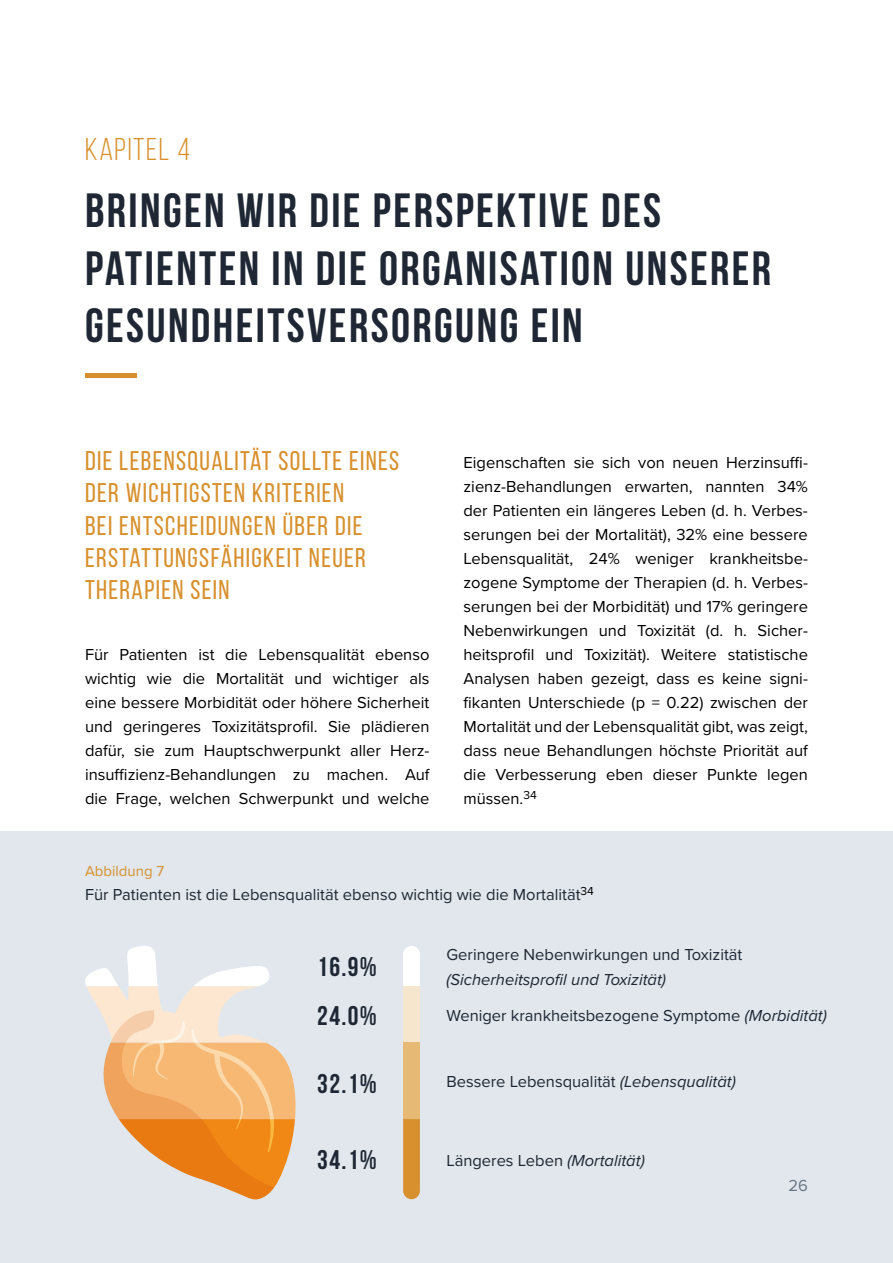
<style>
.page{position:relative;width:893px;height:1263px;background:#fff}
.page>*{position:absolute;margin:0;border:0;box-sizing:border-box;transform-origin:0 0}
.t1{font:700 48px/57.6px "Bebas Neue";letter-spacing:.05em;color:#1e2733}
.t2{font:31.5px "Bebas Neue";letter-spacing:.05em;color:#d7902d}
.t3{font:27px/32.4px "Bebas Neue";letter-spacing:.05em;color:#d7902d}
.t4{font:700 27px/48.4px "Bebas Neue";letter-spacing:.05em;color:#1e2733}
.t5{font:16.5px/24px "Proxima Nova";color:#000;text-align:justify}
.t6{font:16.5px "Proxima Nova";color:#1e2733}
.t7{font:italic 16.5px "Proxima Nova";color:#1e2733}
.t8{font:16.5px "Proxima Nova";color:#697686}
.t9{font:15px "Proxima Nova";color:#d7902d}
.s1{font-style:italic}
</style>
<div class="page">
<div style="left:85px;top:373px;width:51px;height:5px;background:#d7902d"></div>
<div style="left:0;top:831px;width:893px;height:432px;background:#e1e7ec"></div>
<svg style="left:85px;top:946px;width:211px;height:253px"></svg>
<svg style="left:403px;top:946px;width:17px;height:40px"></svg>
<div style="left:403px;top:986px;width:17px;height:57px;background:#f5e6cd"></div>
<div style="left:403px;top:1043px;width:17px;height:76px;background:#e6ba74"></div>
<svg style="left:403px;top:1119px;width:17px;height:80px"></svg>
<h2 class="t2" style="left:85px;top:132px;width:107px">Kapitel 4</h2>
<h1 class="t1" style="left:85px;top:181px;width:688px">BRINGEN WIR DIE PERSPEKTIVE DES<br>PATIENTEN IN DIE ORGANISATION UNSERER<br>GESUNDHEITSVERSORGUNG EIN</h1>
<h3 class="t3" style="left:85px;top:444px;width:316px">DIE LEBENSQUALITÄT SOLLTE EINES<br>DER WICHTIGSTEN KRITERIEN<br>BEI ENTSCHEIDUNGEN ÜBER DIE<br>ERSTATTUNGSFÄHIGKEIT NEUER<br>THERAPIEN SEIN</h3>
<p class="t5" style="left:85px;top:641px;width:346px">Für Patienten ist die Lebensqualität ebenso wichtig wie die Mortalität und wichtiger als eine bessere Morbidität oder höhere Sicherheit und geringeres Toxizitätsprofil. Sie plädieren dafür, sie zum Hauptschwerpunkt aller Herz&shy;insuffizienz-Behandlungen zu machen. Auf die Frage, welchen Schwerpunkt und welche</p>
<p class="t5" style="left:463px;top:449px;width:346px">Eigenschaften sie sich von neuen Herzinsuffi&shy;zienz-Behandlungen erwarten, nannten 34% der Patienten ein längeres Leben (d. h. Verbes&shy;serungen bei der Mortalität), 32% eine bessere Lebensqualität, 24% weniger krankheitsbe&shy;zogene Symptome der Therapien (d. h. Verbes&shy;serungen bei der Morbidität) und 17% geringere Nebenwirkungen und Toxizität (d. h. Sicher&shy;heitsprofil und Toxizität). Weitere statistische Analysen haben gezeigt, dass es keine signi&shy;fikanten Unterschiede (p = 0.22) zwischen der Mortalität und der Lebensqualität gibt, was zeigt, dass neue Behandlungen höchste Priorität auf die Verbesserung eben dieser Punkte legen müssen.<sup>34</sup></p>
<p class="t9" style="left:85px;top:859px;width:81px">Abbildung 7</p>
<p class="t6" style="left:85px;top:882px;width:510px">Für Patienten ist die Lebensqualität ebenso wichtig wie die Mortalität<sup>34</sup></p>
<h3 class="t4" style="left:317px;top:942px;width:61px">16.9%<br>24.0%</h3>
<h3 class="t4" style="left:317px;top:1059px;width:61px">32.1%</h3>
<h3 class="t4" style="left:317px;top:1135px;width:61px">34.1%</h3>
<p class="t6" style="left:446px;top:943px;width:297px">Geringere Nebenwirkungen und Toxizität</p>
<p class="t7" style="left:446px;top:967px;width:221px">(Sicherheitsprofil und Toxizität)</p>
<p class="t6" style="left:446px;top:1003px;width:382px">Weniger krankheitsbezogene Symptome <span class="s1">(Morbidität)</span></p>
<p class="t6" style="left:446px;top:1069px;width:291px">Bessere Lebensqualität <span class="s1">(Lebensqualität)</span></p>
<p class="t6" style="left:446px;top:1148px;width:200px">Längeres Leben <span class="s1">(Mortalität)</span></p>
<p class="t8" style="left:788px;top:1173px;width:21px">26</p>
</div>
